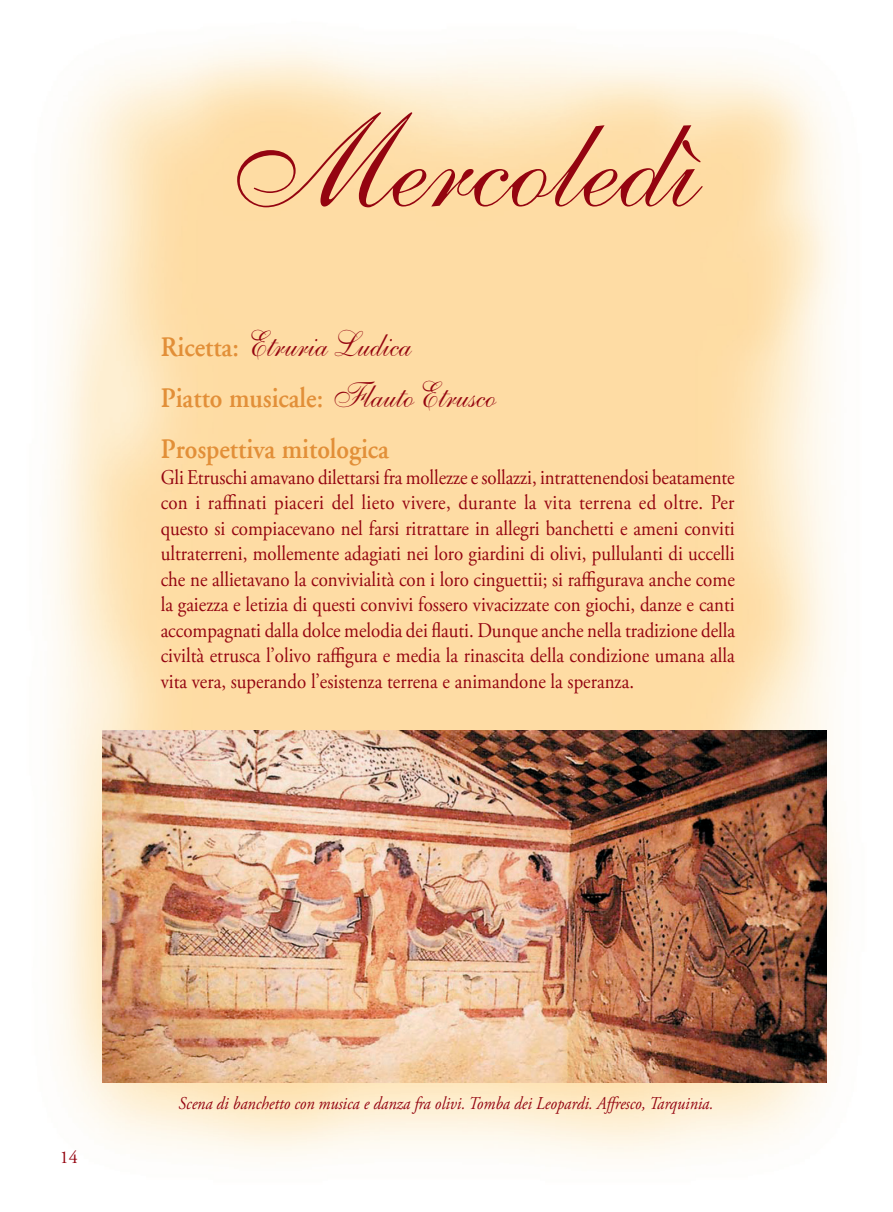
<style>
.page{position:relative;width:893px;height:1212px;background:#fff}
.page>*{position:absolute;margin:0;border:0;box-sizing:border-box;transform-origin:0 0}
.t1{font:135px "Shelley Allegro Script";color:#940410}
.t2{font:36px "Shelley Allegro Script";color:#940410;scale:.9 1}
.t3{font:600 28.5px/51px "Adobe Garamond";color:#e28f38;scale:.9 1}
.t4{font:21px/25.5px "Adobe Garamond Pro";color:#940410;text-align:justify;scale:.9 1}
.t5{font:italic 18px "Adobe Garamond Pro";color:#940410;scale:.9 1}
.t6{font:18px "Adobe Garamond Pro";color:#940410}
.s1{font-family:"Adobe Garamond";font-weight:600;font-size:28.5px;color:#e28f38}
.s2{font-family:"Shelley Allegro Script";font-weight:400;font-size:36px;color:#940410}
</style>
<div class="page">
<img style="left:53px;top:44px;width:786px;height:1115px">
<img style="left:102px;top:730px;width:724px;height:352px">
<h1 class="t1" style="left:216px;top:83px;width:465px">Mercoledì</h1>
<h2 class="t2" style="left:161px;top:323px;width:275px"><span class="s1">Ricetta:</span> Etruria Ludica</h2>
<h3 class="t3" style="left:161px;top:373px;width:368px">Piatto musicale: <span class="s2">Flauto Etrusco<br></span>Prospettiva mitologica</h3>
<p class="t4" style="left:161px;top:465px;width:640px">Gli Etruschi amavano dilettarsi fra mollezze e sollazzi, intrattenendosi beatamente con i raffinati piaceri del lieto vivere, durante la vita terrena ed oltre. Per questo si compiacevano nel farsi ritrattare in allegri banchetti e ameni conviti ultraterreni, mollemente adagiati nei loro giardini di olivi, pullulanti di uccelli che ne allietavano la convivialità con i loro cinguettii; si raffigurava anche come la gaiezza e letizia di questi convivi fossero vivacizzate con giochi, danze e canti accompagnati dalla dolce melodia dei flauti. Dunque anche nella tradizione della civiltà etrusca l’olivo raffigura e media la rinascita della condizione umana alla vita vera, superando l’esistenza terrena e animandone la speranza.</p>
<p class="t6" style="left:60px;top:1147px;width:19px">14</p>
<p class="t5" style="left:179px;top:1092px;width:596px">Scena di banchetto con musica e danza fra olivi. Tomba dei Leopardi. Affresco, Tarquinia.</p>
</div>
